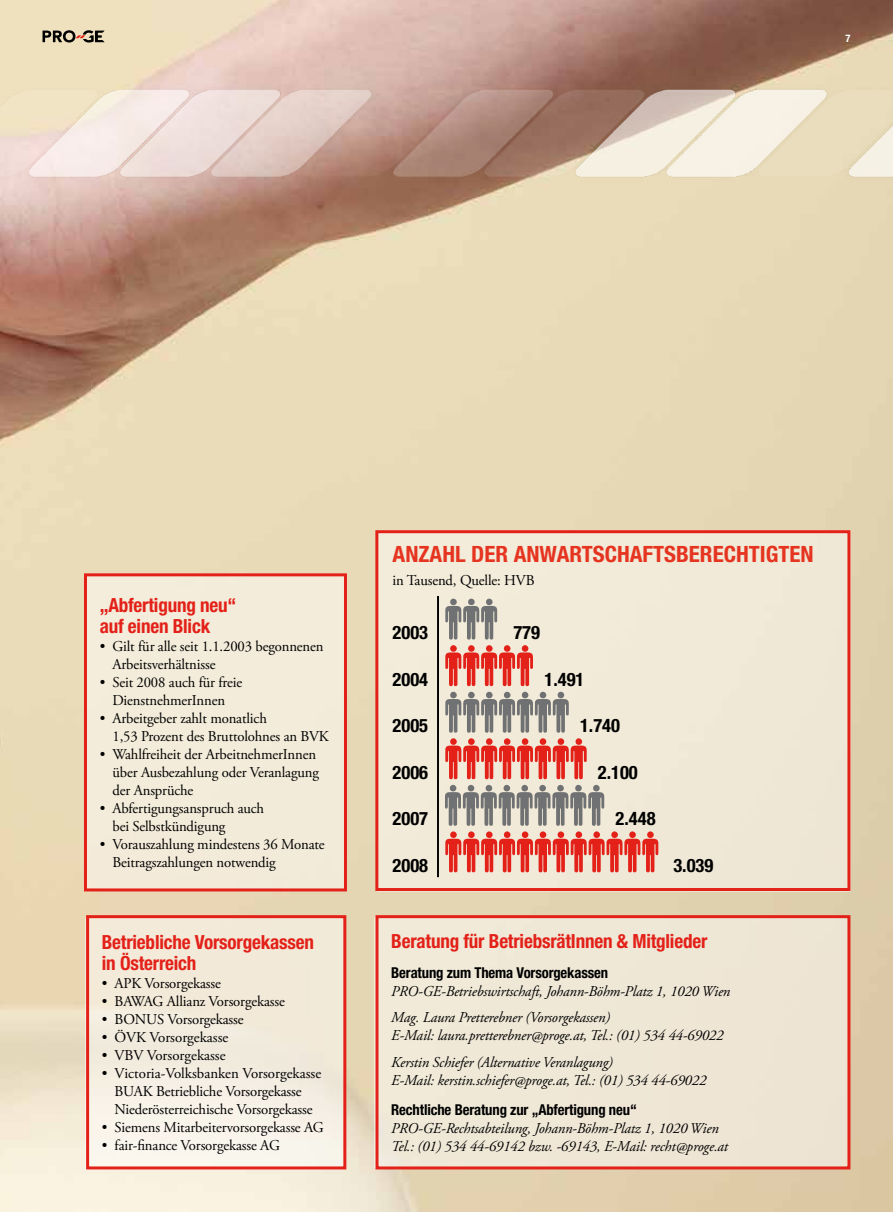
<style>
.page{position:relative;width:893px;height:1212px;background:#fff}
.page>*{position:absolute;margin:0;border:0;box-sizing:border-box;transform-origin:0 0}
.t1{font:700 condensed 22.5px "Helvetica Neue LT Std";color:#e53420}
.t2{font:700 condensed 19.5px/21px "Helvetica Neue LT Std";letter-spacing:-.01em;color:#e32119}
.t3{font:700 condensed 18.45px "Helvetica Neue LT Std";color:#000}
.t4{font:15px/18px "Adobe Garamond Pro";letter-spacing:-.01em;color:#000}
.t5{font:italic 15px/26.5px "Adobe Garamond Pro";letter-spacing:-.01em;color:#000}
.t6{font:700 condensed 15px "Helvetica Neue LT Std";letter-spacing:-.01em;color:#000}
.t7{font:700 condensed 10.5px "Helvetica Neue LT Std";color:#fff}
.s1{font-stretch:normal}
</style>
<div class="page">
<img style="left:0;top:0;width:893px;height:1212px">
<svg style="left:43px;top:30px;width:62px;height:13px"></svg>
<img style="left:0;top:62px;width:893px;height:135px">
<div style="left:375px;top:917px;width:473px;height:250px;background:#efe7d6"></div>
<div style="left:375px;top:915px;width:475px;height:254px;border:3px solid #e32119"></div>
<div style="left:85px;top:918px;width:258px;height:251px;background:linear-gradient(to right,#f6efe2,#f3ecdd)"></div>
<div style="left:86px;top:915px;width:260px;height:254px;border:3px solid #e32119"></div>
<div style="left:86px;top:574px;width:261px;height:314px;background:#f3ecda"></div>
<div style="left:84px;top:573px;width:263px;height:318px;border:3px solid #e32119"></div>
<div style="left:377px;top:530px;width:473px;height:361px;background:#f1ead8"></div>
<svg style="left:445px;top:598px;width:213px;height:275px"></svg>
<div style="left:375px;top:530px;width:475px;height:361px;border:3px solid #e32119"></div>
<hr style="left:437px;top:596px;width:2px;height:281px;background:#000">
<p class="t7" style="left:845px;top:32px;width:7px">7</p>
<h2 class="t2" style="left:100px;top:594px;width:138px"><span class="s1">„</span>Abfertigung neu“ auf einen Blick</h2>
<p class="t4" style="left:112px;top:638px;width:213px;text-indent:-13px">• Gilt für alle seit 1.1.2003 begonnenen<br>Arbeitsverhältnisse</p>
<p class="t4" style="left:100px;top:674px;width:144px;text-align:center">• Seit 2008 auch für freie<br>DienstnehmerInnen</p>
<p class="t4" style="left:112px;top:710px;width:218px;text-indent:-13px">• Arbeitgeber zahlt monatlich<br>1,53 Prozent des Bruttolohnes an BVK</p>
<p class="t4" style="left:112px;top:746px;width:208px;text-indent:-13px">• Wahlfreiheit der ArbeitnehmerInnen über Ausbezahlung oder Veranlagung der Ansprüche</p>
<p class="t4" style="left:112px;top:800px;width:153px;text-indent:-13px">• Abfertigungsanspruch auch bei Selbstkündigung</p>
<p class="t4" style="left:112px;top:836px;width:214px;text-indent:-13px">• Vorauszahlung mindestens 36 Monate<br>Beitragszahlungen notwendig</p>
<h2 class="t2" style="left:102px;top:931px;width:214px">Betriebliche Vorsorgekassen in Österreich</h2>
<p class="t4" style="left:102px;top:974px;width:120px">• APK Vorsorgekasse</p>
<p class="t4" style="left:102px;top:992px;width:185px">• BAWAG Allianz Vorsorgekasse</p>
<p class="t4" style="left:102px;top:1010px;width:143px">• BONUS Vorsorgekasse</p>
<p class="t4" style="left:102px;top:1028px;width:128px">• ÖVK Vorsorgekasse</p>
<p class="t4" style="left:102px;top:1046px;width:125px">• VBV Vorsorgekasse</p>
<p class="t4" style="left:102px;top:1064px;width:221px;text-align:center">• Victoria-Volksbanken Vorsorgekasse<br>BUAK Betriebliche Vorsorgekasse<br>Niederösterreichische Vorsorgekasse</p>
<p class="t4" style="left:102px;top:1118px;width:224px">• Siemens Mitarbeitervorsorgekasse AG</p>
<p class="t4" style="left:102px;top:1136px;width:180px">• fair-finance Vorsorgekasse AG</p>
<h1 class="t1" style="left:393px;top:540px;width:26px">Anzah</h1>
<h1 class="t1" style="left:455px;top:540px;width:29px">l der</h1>
<h1 class="t1" style="left:514px;top:540px;width:26px">Anwartschaftsberechtigten</h1>
<p class="t4" style="left:393px;top:571px;width:144px">in Tausend, Quelle: HVB</p>
<p class="t3" style="left:393px;top:621px;width:37px">2003</p>
<p class="t3" style="left:393px;top:668px;width:37px">2004</p>
<p class="t3" style="left:393px;top:714px;width:37px">2005</p>
<p class="t3" style="left:393px;top:761px;width:37px">2006</p>
<p class="t3" style="left:393px;top:807px;width:37px">2007</p>
<p class="t3" style="left:393px;top:854px;width:37px">2008</p>
<p class="t3" style="left:513px;top:621px;width:28px">779</p>
<p class="t3" style="left:544px;top:668px;width:41px">1.491</p>
<p class="t3" style="left:580px;top:714px;width:41px">1.740</p>
<p class="t3" style="left:598px;top:761px;width:41px">2.100</p>
<p class="t3" style="left:616px;top:807px;width:41px">2.448</p>
<p class="t3" style="left:673px;top:854px;width:41px">3.039</p>
<h2 class="t2" style="left:391px;top:930px;width:318px">Beratung für BetriebsrätInnen &amp; Mitglieder</h2>
<p class="t6" style="left:391px;top:963px;width:218px">Beratung zum Thema Vorsorgekassen</p>
<p class="t5" style="left:391px;top:978px;width:341px">PRO-GE-Betriebswirtschaft, Johann-Böhm-Platz 1, 1020 Wien<br>Mag. Laura Pretterebner (Vorsorgekassen)</p>
<p class="t5" style="left:391px;top:1023px;width:334px">E-Mail: laura.pretterebner@proge.at, Tel.: (01) 534 44-69022<br>Kerstin Schiefer (Alternative Veranlagung)</p>
<p class="t5" style="left:391px;top:1067px;width:317px">E-Mail: kerstin.schiefer@proge.at, Tel.: (01) 534 44-69022</p>
<p class="t6" style="left:391px;top:1100px;width:247px">Rechtliche Beratung zur „Abfertigung neu“</p>
<p class="t5" style="left:391px;top:1119px;width:338px;line-height:18px">PRO-GE-Rechtsabteilung, Johann-Böhm-Platz 1, 1020 Wien<br>Tel.: (01) 534 44-69142 bzw. -69143, E-Mail: recht@proge.at</p>
</div>
